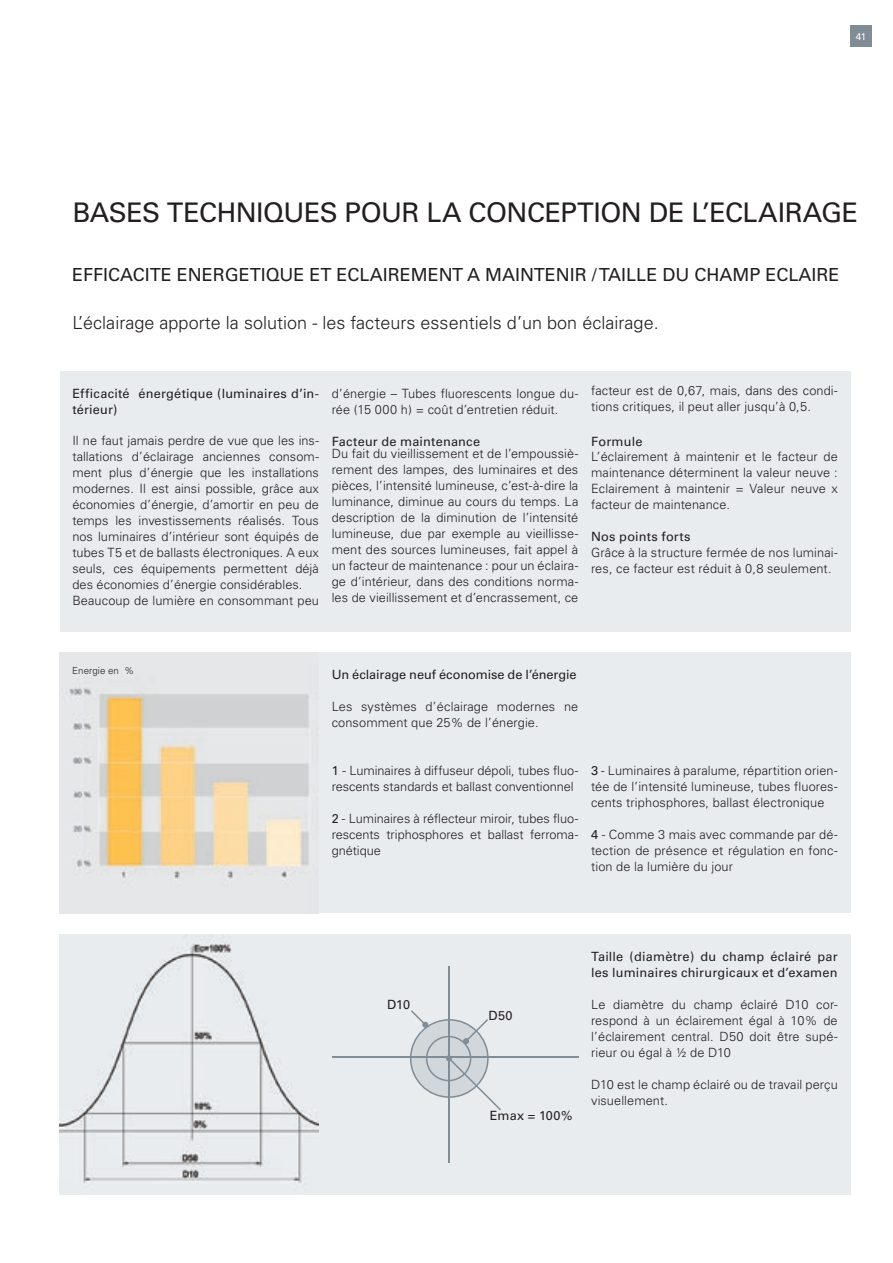
<style>
.page{position:relative;width:893px;height:1263px;background:#fff}
.page>*{position:absolute;margin:0;border:0;box-sizing:border-box;transform-origin:0 0}
.t1{font:27px "Univers";letter-spacing:-.015em;color:#231f20}
.t2{font:300 18px "Univers";color:#231f20}
.t3{font:18px "Univers";color:#231f20}
.t4{font:300 12.75px/15.9px "Univers";letter-spacing:.005em;color:#231f20}
.t5{font:12.75px/15.9px "Univers";letter-spacing:.01em;color:#231f20}
.t6{font:300 9.75px "Univers";color:#231f20}
.t7{font:9.75px "Univers";color:#fff}
.s1{font-weight:400}
</style>
<div class="page">
<div style="left:60px;top:653px;width:790px;height:260px;background:#e9ecef"></div>
<div style="left:60px;top:934px;width:790px;height:261px;background:#e9ecef"></div>
<div style="left:60px;top:371px;width:790px;height:260px;background:#e9ecef"></div>
<div style="left:850px;top:26px;width:22px;height:21px;background:#808c96"></div>
<img style="left:69px;top:679px;width:248px;height:208px">
<hr style="left:448px;top:966px;width:1px;height:197px;background:#808c96">
<hr style="left:332px;top:1056px;width:246px;height:1px;background:#808c96">
<svg style="left:410px;top:1010px;width:91px;height:100px"></svg>
<img style="left:60px;top:940px;width:259px;height:243px">
<p class="t7" style="left:856px;top:31px;width:12px">41</p>
<h1 class="t1" style="left:72px;top:197px;width:787px">BASES TECHNIqUES POUR LA CONCEPTION DE L’ECLAIRAGE</h1>
<h2 class="t3" style="left:72px;top:264px;width:768px">EFFICACITE ENERGETIqUE ET ECLAIREMENT A MAINTENIR / TAILLE DU CHAMP ECLAIRE</h2>
<h2 class="t2" style="left:72px;top:311px;width:588px">L’éclairage apporte la solution - les facteurs essentiels d’un bon éclairage.</h2>
<p class="t5" style="left:72px;top:385px;width:248px">Efficacité énergétique (luminaires d’in&shy;térieur)</p>
<p class="t4" style="left:72px;top:433px;width:248px">Il ne faut jamais perdre de vue que les ins&shy;tallations d’éclairage anciennes consom&shy;ment plus d’énergie que les installations modernes. Il est ainsi possible, grâce aux économies d’énergie, d’amortir en peu de temps les investissements réalisés. Tous nos luminaires d’intérieur sont équipés de tubes T5 et de ballasts électroniques. A eux seuls, ces équipements permettent déjà des économies d’énergie considérables.<br>Beaucoup de lumière en consommant peu</p>
<p class="t4" style="left:332px;top:385px;width:248px">d’énergie – Tubes fluorescents longue du&shy;rée (15 000 h) = coût d’entretien réduit.</p>
<p class="t5" style="left:332px;top:433px;width:150px">Facteur de maintenance</p>
<p class="t4" style="left:332px;top:446px;width:248px;text-align:justify">Du fait du vieillissement et de l’empoussiè&shy;rement des lampes, des luminaires et des pièces, l’intensité lumineuse, c’est-à-dire la luminance, diminue au cours du temps. La description de la diminution de l’intensité lumineuse, due par exemple au vieillisse&shy;ment des sources lumineuses, fait appel à un facteur de maintenance : pour un éclaira&shy;ge d’intérieur, dans des conditions norma&shy;les de vieillissement et d’encrassement, ce</p>
<p class="t4" style="left:591px;top:382px;width:248px">facteur est de 0,67, mais, dans des condi&shy;tions critiques, il peut aller jusqu’à 0,5.</p>
<p class="t5" style="left:591px;top:433px;width:53px">Formule</p>
<p class="t4" style="left:591px;top:449px;width:248px;text-align:justify">L’éclairement à maintenir et le facteur de maintenance déterminent la valeur neuve :<br>Eclairement à maintenir = Valeur neuve x facteur de maintenance.</p>
<p class="t5" style="left:591px;top:529px;width:101px">Nos points forts</p>
<p class="t4" style="left:591px;top:545px;width:248px">Grâce à la structure fermée de nos luminai&shy;res, ce facteur est réduit à 0,8 seulement.</p>
<p class="t6" style="left:72px;top:665px;width:64px">Energie en %</p>
<p class="t5" style="left:332px;top:667px;width:247px">Un éclairage neuf économise de l’énergie</p>
<p class="t4" style="left:332px;top:699px;width:248px">Les systèmes d’éclairage modernes ne consomment que 25% de l’énergie.</p>
<p class="t4" style="left:332px;top:762px;width:248px"><span class="s1">1</span> - Luminaires à diffuseur dépoli, tubes fluo&shy;rescents standards et ballast conventionnel</p>
<p class="t4" style="left:332px;top:810px;width:248px;text-align:justify"><span class="s1">2</span> - Luminaires à réflecteur miroir, tubes fluo&shy;rescents triphosphores et ballast ferroma&shy;gnétique</p>
<p class="t4" style="left:591px;top:762px;width:248px;text-align:justify"><span class="s1">3</span> - Luminaires à paralume, répartition orien&shy;tée de l’intensité lumineuse, tubes fluores&shy;cents triphosphores, ballast électronique</p>
<p class="t4" style="left:591px;top:826px;width:248px;text-align:justify"><span class="s1">4</span> - Comme 3 mais avec commande par dé&shy;tection de présence et régulation en fonc&shy;tion de la lumière du jour</p>
<p class="t5" style="left:387px;top:997px;width:25px">D10</p>
<p class="t5" style="left:488px;top:1008px;width:26px">D50</p>
<p class="t5" style="left:490px;top:1108px;width:84px">Emax = 100%</p>
<p class="t5" style="left:591px;top:949px;width:248px">Taille (diamètre) du champ éclairé par les luminaires chirurgicaux et d’examen</p>
<p class="t4" style="left:591px;top:996px;width:248px;text-align:justify">Le diamètre du champ éclairé D10 cor&shy;respond à un éclairement égal à 10% de l’éclairement central. D50 doit être supé&shy;rieur ou égal à ½ de D10</p>
<p class="t4" style="left:591px;top:1076px;width:248px">D10 est le champ éclairé ou de travail perçu visuellement.</p>
</div>
